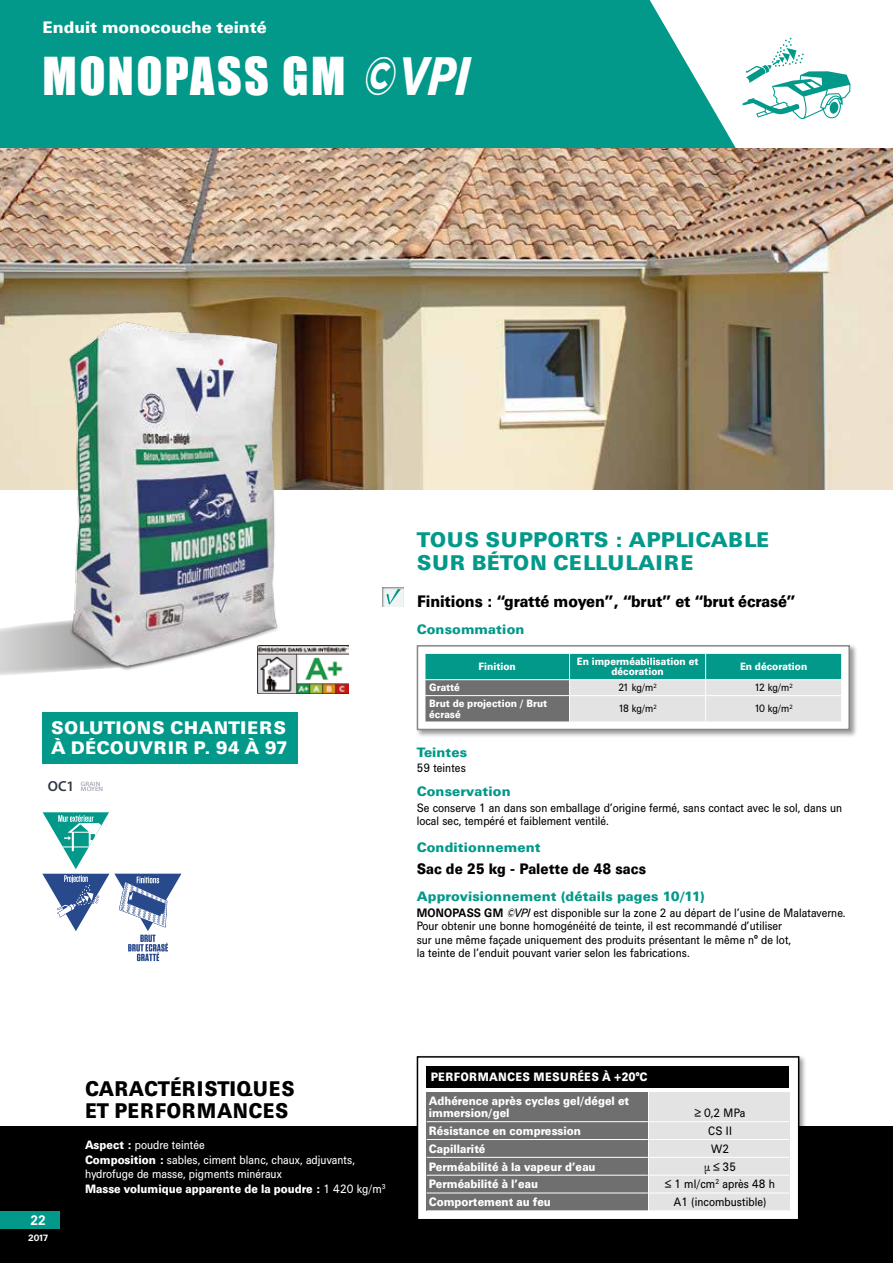
<style>
.page{position:relative;width:893px;height:1263px;background:#fff}
.page>*{position:absolute;margin:0;border:0;box-sizing:border-box;transform-origin:0 0}
.t1{font:48px "Impact";letter-spacing:.05em;color:#fff}
.t2{font:900 21px/23.2px "Univers BQ";letter-spacing:.02em;color:#02998a}
.t3{font:900 21px/22.5px "Univers BQ";letter-spacing:.02em;color:#000;scale:.9 1}
.t4{font:900 18px/19.5px "Univers BQ";letter-spacing:.02em;color:#fff}
.t5{font:900 16.5px "Univers BQ";letter-spacing:-.01em;color:#000;scale:.9 1}
.t6{font:900 16.5px "Univers BQ";color:#fff}
.t7{font:900 15px "Univers BQ";color:#000;scale:.9 1}
.t8{font:600 13.65px "Myriad Pro";color:#303544}
.t9{font:900 13.5px "Univers BQ";letter-spacing:.01em;color:#02998a}
.t10{font:700 13.5px "Univers BQ";color:#fff;scale:.9 1}
.t11{font:12px/17.9px "Univers BQ";color:#000;scale:.9 1}
.t12{font:12px/15.6px "Univers BQ";color:#fff;scale:.9 1}
.t13{font:900 12px/17.9px "Univers BQ";color:#fff;scale:.9 1}
.t14{font:900 12px "Univers BQ";letter-spacing:.02em;color:#fff;scale:.9 1}
.t15{font:900 10.5px/10.5px "Univers BQ";color:#fff;text-align:center;scale:.9 1}
.t16{font:10.5px "Univers BQ";letter-spacing:-.06em;color:#000;scale:.9 1}
.t17{font:700 9px "Univers BQ";color:#fff}
.t18{font:6.75px "Myriad";letter-spacing:.02em;color:#8e92a3;scale:1.1 1}
.t19{font:6.3px/5.6px "Myriad";letter-spacing:.02em;color:#8e92a3;scale:1.1 1}
.s1{font-family:"Univers BQ";font-weight:900;font-style:italic;font-size:53.7px}
.s2{font-family:"Myriad Pro";font-weight:600;font-size:14.55px;color:#303544}
.s3{font-family:"Myriad";font-weight:400;font-size:6.75px;color:#8e92a3}
.s4{font-weight:700}
.s5{font-style:italic}
.s6{font-weight:900}
.s7{font-family:"Baskerville Rgl";font-size:13.5px}
</style>
<div class="page">
<div style="left:0;top:1127px;width:893px;height:136px;background:#000"></div>
<div style="left:0;top:0;width:736px;height:149px;background:#02998a"></div>
<div style="left:376px;top:580px;width:39px;height:27px;background:#000;opacity:.5"></div>
<svg style="left:386px;top:589px;width:15px;height:16px"></svg>
<div style="left:415px;top:1054px;width:392px;height:174px;background:#000;opacity:.4"></div>
<div style="left:417px;top:1057px;width:382px;height:163px;background:#fff"></div>
<div style="left:427px;top:1092px;width:221px;height:118px;background:#706f6f"></div>
<hr style="left:427px;top:1121px;width:221px;height:1px;background:#fff">
<hr style="left:427px;top:1139px;width:221px;height:1px;background:#fff">
<hr style="left:427px;top:1157px;width:221px;height:1px;background:#fff">
<hr style="left:427px;top:1175px;width:221px;height:1px;background:#fff">
<hr style="left:427px;top:1192px;width:221px;height:1px;background:#fff">
<div style="left:649px;top:1092px;width:140px;height:118px;background:#e3e3e3"></div>
<hr style="left:649px;top:1121px;width:140px;height:1px;background:#fff">
<hr style="left:649px;top:1139px;width:140px;height:1px;background:#fff">
<hr style="left:649px;top:1157px;width:140px;height:1px;background:#fff">
<hr style="left:649px;top:1175px;width:140px;height:1px;background:#fff">
<hr style="left:649px;top:1192px;width:140px;height:1px;background:#fff">
<div style="left:417px;top:1056px;width:382px;height:164px;border:2px solid #000"></div>
<div style="left:426px;top:1066px;width:363px;height:21px;background:#000"></div>
<div style="left:415px;top:643px;width:442px;height:95px;background:#000;opacity:.4"></div>
<div style="left:417px;top:646px;width:432px;height:83px;background:#fff"></div>
<svg style="left:425px;top:653px;width:417px;height:69px;background:#7bb2ac"></svg>
<hr style="left:425px;top:695px;width:145px;height:1px;background:#fff">
<div style="left:417px;top:645px;width:433px;height:85px;border:2px solid #878787"></div>
<img style="left:0;top:149px;width:893px;height:340px">
<svg style="left:742px;top:38px;width:108px;height:81px"></svg>
<svg style="left:43px;top:812px;width:138px;height:149px"></svg>
<img style="left:257px;top:645px;width:91px;height:48px">
<svg style="left:0;top:622px;width:55px;height:53px;background:#cdcdcd"></svg>
<img style="left:55px;top:316px;width:232px;height:360px">
<div style="left:43px;top:712px;width:255px;height:51px;background:#02998a"></div>
<div style="left:0;top:1212px;width:60px;height:17px;background:#02998a"></div>
<h3 class="t6" style="left:43px;top:19px;width:226px">Enduit monocouche teinté</h3>
<h1 class="t1" style="left:43px;top:47px;width:428px">MONOPASS GM <span class="s1">©VPI</span></h1>
<h2 class="t2" style="left:417px;top:529px;width:354px">TOUS SUPPORTS : APPLICABLE<br>SUR BÉTON CELLULAIRE</h2>
<h3 class="t5" style="left:417px;top:592px;width:422px">Finitions : “gratté moyen”, “brut” et “brut écrasé”</h3>
<p class="t9" style="left:417px;top:622px;width:109px">Consommation</p>
<p class="t15" style="left:479px;top:662px;width:43px">Finition</p>
<p class="t15" style="left:577px;top:656px;width:137px">En imperméabilisation et décoration</p>
<p class="t15" style="left:740px;top:662px;width:76px">En décoration</p>
<h3 class="t4" style="left:51px;top:719px;width:238px">SOLUTIONS CHANTIERS<br>À DÉCOUVRIR P. 94 À 97</h3>
<p class="t18" style="left:48px;top:779px;width:51px"><span class="s2">OC1</span> GRAIN</p>
<p class="t19" style="left:81px;top:781px;width:22px">GRAIN<br>MOYEN</p>
<p class="t8" style="left:48px;top:778px;width:46px">OC2 <span class="s3">FIN</span></p>
<p class="t15" style="left:429px;top:683px;width:36px">Gratté</p>
<p class="t16" style="left:618px;top:682px;width:44px">21 kg/m<sup>2</sup></p>
<p class="t16" style="left:754px;top:682px;width:44px">12 kg/m<sup>2</sup></p>
<p class="t15" style="left:429px;top:699px;width:133px;text-align:left">Brut de projection / Brut écrasé</p>
<p class="t16" style="left:618px;top:703px;width:44px">18 kg/m<sup>2</sup></p>
<p class="t16" style="left:754px;top:703px;width:44px">10 kg/m<sup>2</sup></p>
<p class="t9" style="left:417px;top:744px;width:52px">Teintes</p>
<p class="t11" style="left:417px;top:759px;width:56px">59 teintes</p>
<p class="t9" style="left:417px;top:784px;width:96px">Conservation</p>
<p class="t11" style="left:417px;top:801px;width:474px;line-height:13.5px">Se conserve 1 an dans son emballage d’origine fermé, sans contact avec le sol, dans un local sec, tempéré et faiblement ventilé.</p>
<p class="t9" style="left:417px;top:840px;width:125px">Conditionnement</p>
<p class="t7" style="left:417px;top:861px;width:256px">Sac de 25 kg - Palette de 48 sacs</p>
<p class="t9" style="left:417px;top:889px;width:290px">Approvisionnement (détails pages 10/11)</p>
<p class="t11" style="left:417px;top:906px;width:478px;line-height:13.5px"><span class="s4">MONOPASS GM</span> <span class="s5">©VPI</span> est disponible sur la zone 2 au départ de l’usine de Malataverne.<br>Pour obtenir une bonne homogénéité de teinte, il est recommandé d’utiliser<br>sur une même façade uniquement des produits présentant le même n° de lot,<br>la teinte de l’enduit pouvant varier selon les fabrications.</p>
<p class="t10" style="left:31px;top:1213px;width:19px">22</p>
<p class="t17" style="left:28px;top:1232px;width:22px">2017</p>
<h2 class="t3" style="left:85px;top:1078px;width:235px">CARACTÉRISTIQUES<br>ET PERFORMANCES</h2>
<p class="t12" style="left:85px;top:1137px;width:301px"><span class="s6">Aspect :</span> poudre teintée<br><span class="s6">Composition :</span> sables, ciment blanc, chaux, adjuvants,</p>
<p class="t12" style="left:85px;top:1166px;width:336px">hydrofuge de masse, pigments minéraux<br><span class="s6">Masse volumique apparente de la poudre :</span> 1 420 kg/m<sup>3</sup></p>
<p class="t14" style="left:431px;top:1070px;width:242px">PERFORMANCES MESURÉES À +20°C</p>
<p class="t13" style="left:429px;top:1095px;width:224px;line-height:12.3px">Adhérence après cycles gel/dégel et immersion/gel</p>
<p class="t13" style="left:429px;top:1122px;width:187px">Résistance en compression<br>Capillarité<br>Perméabilité à la vapeur d’eau<br>Perméabilité à l’eau<br>Comportement au feu</p>
<p class="t11" style="left:665px;top:1104px;width:124px;text-align:center"><span class="s7">≥</span> 0,2 MPa<br>CS II<br>W2<br>µ <span class="s7">≤</span> 35<br><span class="s7">≤</span> 1 ml/cm<sup>2</sup> après 48 h<br>A1 (incombustible)</p>
</div>
